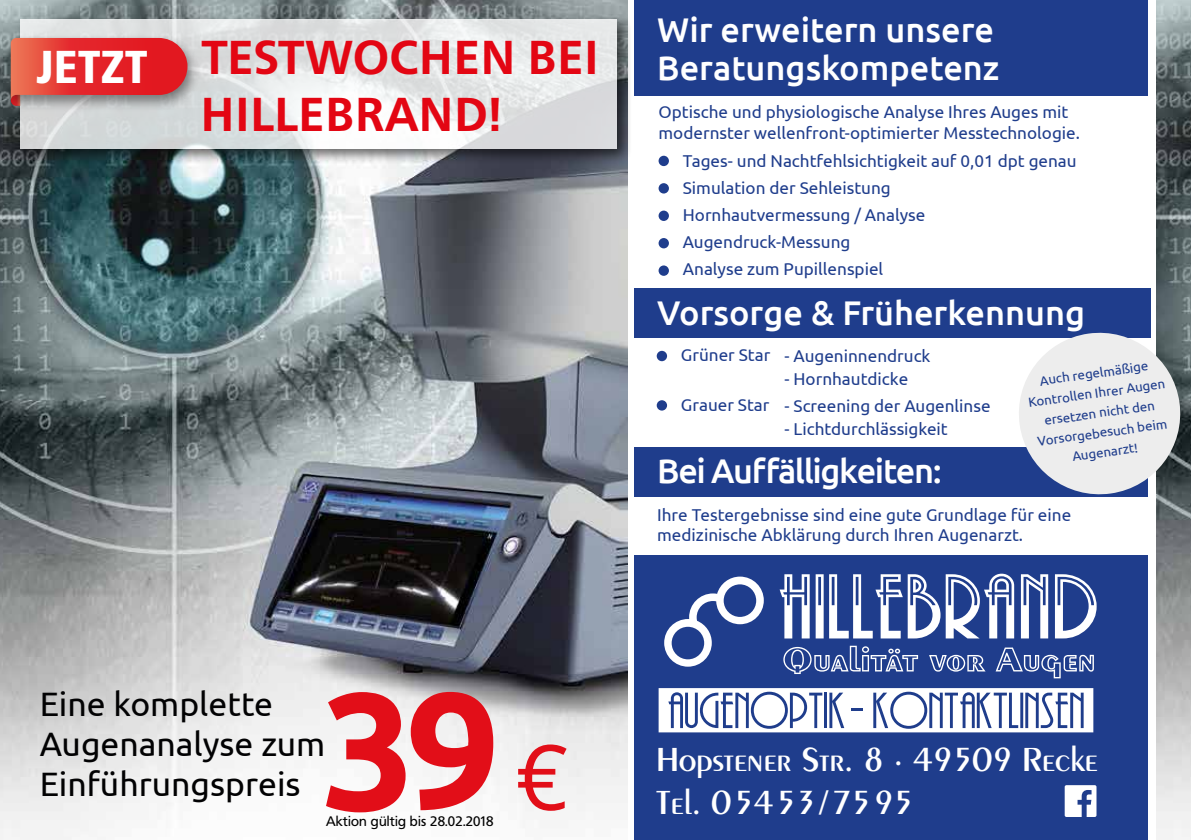
<style>
.page{position:relative;width:1191px;height:840px;background:#fff}
.page>*{position:absolute;margin:0;border:0;box-sizing:border-box;transform-origin:0 0}
.t1{font:700 166px "Ubuntu";color:#e20e18}
.t2{font:700 47px/56.4px "Frutiger BQ";letter-spacing:.03em;color:#e30613}
.t3{font:900 condensed 46px "Frutiger";color:#fff}
.t4{font:600 35.6px/42.8px "Peignot";color:#fff}
.t5{font:500 34.2px/38px "Ubuntu";color:#fff}
.t6{font:500 34.2px "Ubuntu";letter-spacing:-.04em;color:#fff}
.t7{font:33.8px/40px "Ubuntu";color:#020203}
.t8{font:17.2px/27px "Ubuntu";color:#1f3d8c}
.t9{font:13.6px "Frutiger BQ";letter-spacing:.01em;color:#000}
.t10{font:13.2px/19.8px "Ubuntu";color:#1f3d8c;text-align:center}
.s1{font-family:"Open Sans";font-weight:400;font-size:90.2px}
</style>
<div class="page">
<div style="left:633px;top:555px;width:514px;height:284px;background:#1f3d8c"></div>
<img style="left:1px;top:1px;width:627px;height:838px">
<img style="left:1156px;top:1px;width:35px;height:838px">
<div style="left:633px;top:1px;width:514px;height:95px;background:#1f3d8c"></div>
<div style="left:633px;top:288px;width:517px;height:49px;background:#1f3d8c"></div>
<div style="left:633px;top:446px;width:514px;height:50px;background:#1f3d8c"></div>
<svg style="left:664px;top:573px;width:432px;height:105px"></svg>
<div style="left:658px;top:687px;width:435px;height:45px;background:#fff"></div>
<svg style="left:851px;top:708px;width:12px;height:2px"></svg>
<svg style="left:1025px;top:692px;width:58px;height:35px"></svg>
<hr style="left:1020px;top:692px;width:3px;height:35px;background:#1f3d8c">
<svg style="left:829px;top:692px;width:15px;height:35px"></svg>
<hr style="left:824px;top:692px;width:3px;height:35px;background:#1f3d8c">
<svg style="left:668px;top:691px;width:154px;height:37px"></svg>
<svg style="left:873px;top:691px;width:145px;height:37px"></svg>
<div style="left:658px;top:156px;width:11px;height:10px;background:#1f3d8c;border-radius:50%"></div>
<div style="left:658px;top:183px;width:11px;height:10px;background:#1f3d8c;border-radius:50%"></div>
<div style="left:658px;top:210px;width:11px;height:11px;background:#1f3d8c;border-radius:50%"></div>
<div style="left:658px;top:238px;width:11px;height:10px;background:#1f3d8c;border-radius:50%"></div>
<div style="left:658px;top:265px;width:11px;height:11px;background:#1f3d8c;border-radius:50%"></div>
<div style="left:656px;top:350px;width:11px;height:11px;background:#1f3d8c;border-radius:50%"></div>
<div style="left:656px;top:400px;width:11px;height:10px;background:#1f3d8c;border-radius:50%"></div>
<svg style="left:1013px;top:327px;width:172px;height:172px"></svg>
<svg style="left:1064px;top:785px;width:32px;height:31px"></svg>
<div style="left:15px;top:14px;width:618px;height:151px;background:#000;opacity:.75"></div>
<svg style="left:20px;top:20px;width:596px;height:129px"></svg>
<div style="left:3px;top:33px;width:198px;height:81px;background:#000;opacity:.45"></div>
<svg style="left:11px;top:38px;width:176px;height:68px;background:#d94545"></svg>
<h3 class="t3" style="left:36px;top:39px;width:113px">JETZT</h3>
<h2 class="t2" style="left:201px;top:30px;width:398px">TESTWOCHEN BEI<br>HILLEBRAND!</h2>
<h3 class="t7" style="left:40px;top:682px;width:287px">Eine komplette<br>Augenanalyse zum<br>Einführungspreis</h3>
<h1 class="t1" style="left:322px;top:649px;width:248px">39 <span class="s1">€</span></h1>
<p class="t9" style="left:326px;top:812px;width:169px">Aktion gültig bis 28.02.2018</p>
<h3 class="t5" style="left:657px;top:9px;width:344px">Wir erweitern unsere<br>Beratungskompetenz</h3>
<p class="t8" style="left:658px;top:101px;width:423px;line-height:20.6px">Optische und physiologische Analyse Ihres Auges mit modernster wellenfront-optimierter Messtechnologie.</p>
<p class="t8" style="left:683px;top:146px;width:395px">Tages- und Nachtfehlsichtigkeit auf 0,01 dpt genau<br>Simulation der Sehleistung<br>Hornhautvermessung / Analyse<br>Augendruck-Messung<br>Analyse zum Pupillenspiel</p>
<h3 class="t5" style="left:657px;top:293px;width:429px">Vorsorge &amp; Früherkennung</h3>
<p class="t8" style="left:681px;top:341px;width:251px">Grüner Star - Augeninnendruck</p>
<p class="t8" style="left:681px;top:364px;width:311px;text-indent:104px">- Hornhautdicke<br>Grauer Star - Screening der Augenlinse</p>
<p class="t8" style="left:784px;top:414px;width:165px">- Lichtdurchlässigkeit</p>
<h3 class="t6" style="left:657px;top:449px;width:286px">Bei Auffälligkeiten:</h3>
<p class="t10" style="left:1024px;top:372px;width:139px;rotate:-8deg">Auch regelmäßige<br>Kontrollen Ihrer Augen ersetzen nicht den<br>Vorsorgebesuch beim<br>Augenarzt!</p>
<p class="t8" style="left:657px;top:503px;width:415px;line-height:20.6px">Ihre Testergebnisse sind eine gute Grundlage für eine medizinische Abklärung durch Ihren Augenarzt.</p>
<h3 class="t4" style="left:656px;top:736px;width:443px">Hopstener Str. 8 · 49509 Recke<br>Tel. 05453/7595</h3>
</div>
